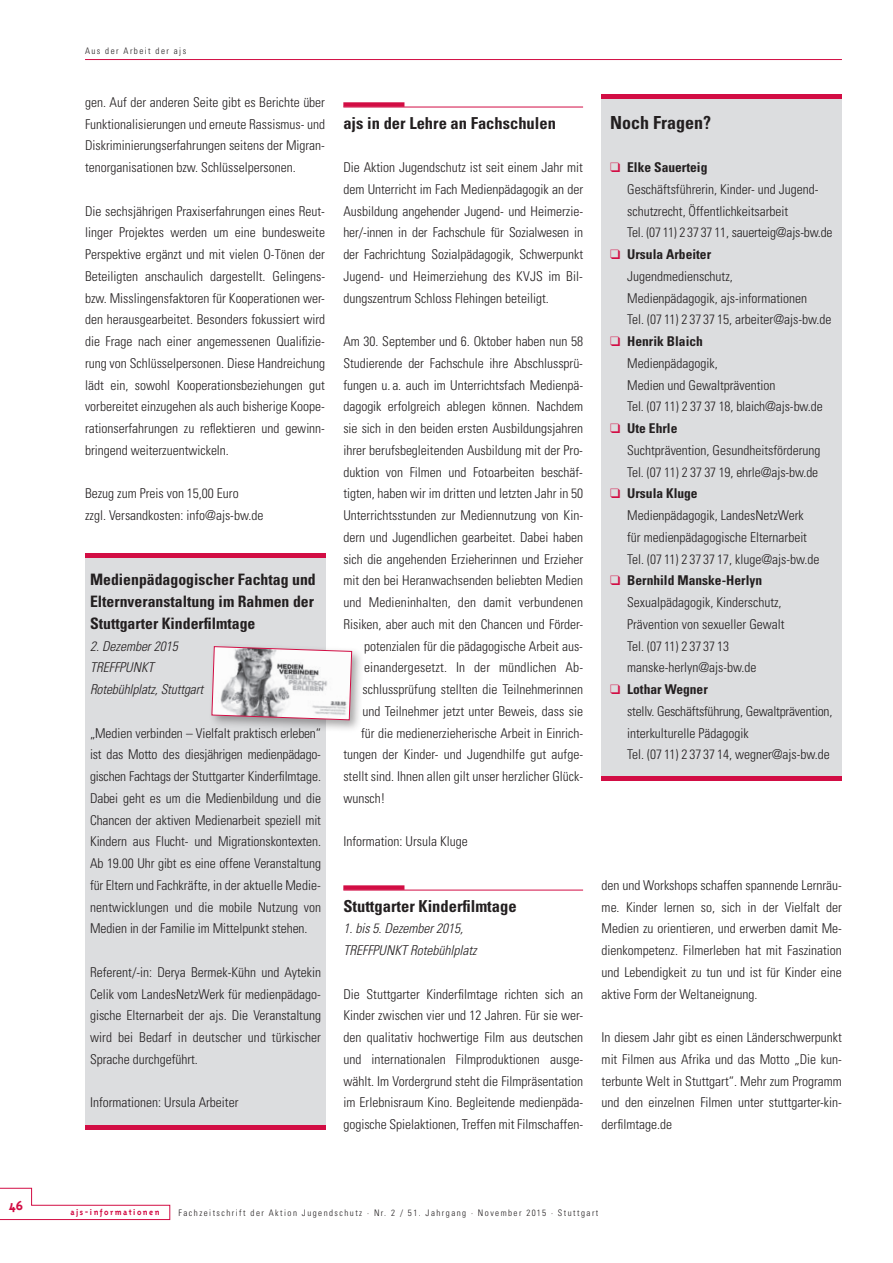
<style>
.page{position:relative;width:893px;height:1263px;background:#fff}
.page>*{position:absolute;margin:0;border:0;box-sizing:border-box;transform-origin:0 0}
.t1{font:700 condensed 18px "Univers";color:#231f20}
.t2{font:700 condensed 16.5px "Univers";color:#231f20}
.t3{font:700 condensed 15.75px/21.8px "Univers";color:#231f20;text-align:justify}
.t4{font:700 15px "Triplex";color:#d20d44}
.t5{font:300 condensed 13.5px/21.8px "Univers";color:#231f20;text-align:justify}
.t6{font:italic 300 condensed 13.5px/21.8px "Univers";color:#231f20}
.t7{font:300 condensed 9px "Univers";letter-spacing:.16em;color:#231f20}
.t8{font:700 9px "Triplex";letter-spacing:.16em;color:#d20d44}
.s1{color:#d20d44}
.s2{font-weight:700}
</style>
<div class="page">
<hr style="left:85px;top:59px;width:757px;height:1px;background:#d20d44">
<svg style="left:0;top:1188px;width:170px;height:32px"></svg>
<div style="left:343px;top:102px;width:61px;height:5px;background:#d20d44"></div>
<hr style="left:343px;top:107px;width:240px;height:1px;background:#d20d44">
<div style="left:343px;top:885px;width:61px;height:5px;background:#d20d44"></div>
<hr style="left:343px;top:890px;width:240px;height:1px;background:#d20d44">
<div style="left:85px;top:555px;width:240px;height:574px;background:#dcdddf"></div>
<hr style="left:85px;top:554px;width:240px;height:4px;background:#d20d44">
<hr style="left:85px;top:1125px;width:240px;height:4px;background:#d20d44">
<div style="left:208px;top:643px;width:156px;height:90px;background:#231f20;opacity:.4"></div>
<svg style="left:211px;top:646px;width:141px;height:74px"></svg>
<div style="left:602px;top:95px;width:240px;height:686px;background:#dcdddf"></div>
<hr style="left:602px;top:95px;width:240px;height:4px;background:#d20d44">
<hr style="left:602px;top:777px;width:240px;height:4px;background:#d20d44">
<p class="t4" style="left:9px;top:1196px;width:16px">46</p>
<p class="t7" style="left:85px;top:45px;width:103px">Aus der Arbeit der ajs</p>
<p class="t5" style="left:85px;top:91px;width:242px">gen. Auf der anderen Seite gibt es Berichte über Funktionalisierungen und erneute Rassismus- und Diskriminierungserfahrungen seitens der Migran&shy;tenorganisationen bzw. Schlüsselpersonen.</p>
<p class="t5" style="left:85px;top:200px;width:242px">Die sechsjährigen Praxiserfahrungen eines Reut&shy;linger Projektes werden um eine bundesweite Perspektive ergänzt und mit vielen O-Tönen der Beteiligten anschaulich dargestellt. Gelingens&shy;bzw. Misslingensfaktoren für Kooperationen wer&shy;den herausgearbeitet. Besonders fokussiert wird die Frage nach einer angemessenen Qualifizie&shy;rung von Schlüsselpersonen. Diese Handreichung lädt ein, sowohl Kooperationsbeziehungen gut vorbereitet einzugehen als auch bisherige Koope&shy;rationserfahrungen zu reflektieren und gewinn&shy;bringend weiterzuentwickeln.</p>
<p class="t5" style="left:85px;top:482px;width:180px">Bezug zum Preis von 15,00 Euro<br>zzgl. Versandkosten: info@ajs-bw.de</p>
<p class="t3" style="left:90px;top:569px;width:227px">Medienpädagogischer Fachtag und Elternveranstaltung im Rahmen der Stuttgarter Kinderfilmtage</p>
<p class="t6" style="left:90px;top:635px;width:115px">2. Dezember 2015<br>TREFFPUNKT<br>Rotebühlplatz, Stuttgart</p>
<p class="t5" style="left:90px;top:722px;width:233px">„Medien verbinden – Vielfalt praktisch erleben“ ist das Motto des diesjährigen medienpädago&shy;gischen Fachtags der Stuttgarter Kinderfilmtage.<br>Dabei geht es um die Medienbildung und die Chancen der aktiven Medienarbeit speziell mit Kindern aus Flucht- und Migrationskontexten.<br>Ab 19.00 Uhr gibt es eine offene Veranstaltung für Eltern und Fachkräfte, in der aktuelle Medie&shy;nentwicklungen und die mobile Nutzung von Medien in der Familie im Mittelpunkt stehen.</p>
<p class="t5" style="left:90px;top:961px;width:233px">Referent/-in: Derya Bermek-Kühn und Aytekin Celik vom LandesNetzWerk für medienpädago&shy;gische Elternarbeit der ajs. Die Veranstaltung wird bei Bedarf in deutscher und türkischer Sprache durchgeführt.</p>
<p class="t5" style="left:90px;top:1091px;width:150px">Informationen: Ursula Arbeiter</p>
<p class="t2" style="left:343px;top:113px;width:214px">ajs in der Lehre an Fachschulen</p>
<p class="t5" style="left:343px;top:156px;width:241px">Die Aktion Jugendschutz ist seit einem Jahr mit dem Unterricht im Fach Medienpädagogik an der Ausbildung angehender Jugend- und Heimerzie&shy;her/-innen in der Fachschule für Sozialwesen in der Fachrichtung Sozialpädagogik, Schwerpunkt Jugend- und Heimerziehung des KVJS im Bil&shy;dungszentrum Schloss Flehingen beteiligt.</p>
<p class="t5" style="left:343px;top:330px;width:241px">Am 30. September und 6. Oktober haben nun 58</p>
<p class="t5" style="left:343px;top:352px;width:241px">Studierende der Fachschule ihre Abschlussprü-</p>
<p class="t5" style="left:343px;top:374px;width:241px">fungen u. a. auch im Unterrichtsfach Medienpä-</p>
<p class="t5" style="left:343px;top:395px;width:241px">dagogik erfolgreich ablegen können. Nachdem</p>
<p class="t5" style="left:343px;top:417px;width:241px">sie sich in den beiden ersten Ausbildungsjahren</p>
<p class="t5" style="left:343px;top:439px;width:241px">ihrer berufsbegleitenden Ausbildung mit der Pro-</p>
<p class="t5" style="left:343px;top:461px;width:241px">duktion von Filmen und Fotoarbeiten beschäf-</p>
<p class="t5" style="left:343px;top:482px;width:241px">tigten, haben wir im dritten und letzten Jahr in 50</p>
<p class="t5" style="left:343px;top:504px;width:241px">Unterrichtsstunden zur Mediennutzung von Kin-</p>
<p class="t5" style="left:343px;top:526px;width:241px">dern und Jugendlichen gearbeitet. Dabei haben</p>
<p class="t5" style="left:343px;top:548px;width:241px">sich die angehenden Erzieherinnen und Erzieher</p>
<p class="t5" style="left:343px;top:569px;width:241px">mit den bei Heranwachsenden beliebten Medien</p>
<p class="t5" style="left:343px;top:591px;width:241px">und Medieninhalten, den damit verbundenen</p>
<p class="t5" style="left:343px;top:613px;width:241px">Risiken, aber auch mit den Chancen und Förder-</p>
<p class="t5" style="left:364px;top:635px;width:220px">potenzialen für die pädagogische Arbeit aus-</p>
<p class="t5" style="left:364px;top:656px;width:221px">einandergesetzt. In der mündlichen Ab-</p>
<p class="t5" style="left:363px;top:678px;width:222px">schlussprüfung stellten die Teilnehmerinnen</p>
<p class="t5" style="left:363px;top:700px;width:222px">und Teilnehmer jetzt unter Beweis, dass sie</p>
<p class="t5" style="left:361px;top:722px;width:223px">für die medienerzieherische Arbeit in Einrich-</p>
<p class="t5" style="left:343px;top:743px;width:241px">tungen der Kinder- und Jugendhilfe gut aufge-</p>
<p class="t5" style="left:343px;top:765px;width:241px">stellt sind. Ihnen allen gilt unser herzlicher Glück-</p>
<p class="t5" style="left:343px;top:787px;width:43px">wunsch!</p>
<p class="t5" style="left:343px;top:830px;width:126px">Information: Ursula Kluge</p>
<p class="t2" style="left:343px;top:896px;width:175px">Stuttgarter Kinderfilmtage</p>
<p class="t6" style="left:343px;top:917px;width:135px">1. bis 5. Dezember 2015,<br>TREFFPUNKT Rotebühlplatz</p>
<p class="t5" style="left:343px;top:983px;width:241px">Die Stuttgarter Kinderfilmtage richten sich an Kinder zwischen vier und 12 Jahren. Für sie wer&shy;den qualitativ hochwertige Film aus deutschen und internationalen Filmproduktionen ausge&shy;wählt. Im Vordergrund steht die Filmpräsentation im Erlebnisraum Kino. Begleitende medienpäda&shy;gogische Spielaktionen, Treffen mit Filmschaffen-</p>
<h1 class="t1" style="left:610px;top:111px;width:102px">Noch Fragen?</h1>
<p class="t5" style="left:627px;top:156px;width:207px;text-align:left;text-indent:-17px"><span class="s1">❑</span> <span class="s2">Elke Sauerteig<br></span>Geschäftsführerin, Kinder- und Jugend&shy;schutzrecht, Öffentlichkeitsarbeit<br>Tel. (07 11) 2 37 37 11, sauerteig@ajs-bw.de</p>
<p class="t5" style="left:627px;top:243px;width:206px;text-align:left;text-indent:-17px"><span class="s1">❑</span> <span class="s2">Ursula Arbeiter<br></span>Jugendmedienschutz,<br>Medienpädagogik, ajs-informationen<br>Tel. (07 11) 2 37 37 15, arbeiter@ajs-bw.de</p>
<p class="t5" style="left:627px;top:330px;width:197px;text-align:left;text-indent:-17px"><span class="s1">❑</span> <span class="s2">Henrik Blaich<br></span>Medienpädagogik,<br>Medien und Gewaltprävention<br>Tel. (07 11) 2 37 37 18, blaich@ajs-bw.de</p>
<p class="t5" style="left:627px;top:417px;width:195px;text-align:left;text-indent:-17px"><span class="s1">❑</span> <span class="s2">Ute Ehrle<br></span>Suchtprävention, Gesundheitsförderung<br>Tel. (07 11) 2 37 37 19, ehrle@ajs-bw.de</p>
<p class="t5" style="left:627px;top:482px;width:194px;text-align:left;text-indent:-17px"><span class="s1">❑</span> <span class="s2">Ursula Kluge<br></span>Medienpädagogik, LandesNetzWerk für medienpädagogische Elternarbeit<br>Tel. (07 11) 2 37 37 17, kluge@ajs-bw.de</p>
<p class="t5" style="left:627px;top:569px;width:159px;text-align:left;text-indent:-17px"><span class="s1">❑</span> <span class="s2">Bernhild Manske-Herlyn<br></span>Sexualpädagogik, Kinderschutz,<br>Prävention von sexueller Gewalt<br>Tel. (07 11) 2 37 37 13 manske-herlyn@ajs-bw.de</p>
<p class="t5" style="left:627px;top:678px;width:207px;text-align:left;text-indent:-17px"><span class="s1">❑</span> <span class="s2">Lothar Wegner<br></span>stellv. Geschäftsführung, Gewaltprävention, interkulturelle Pädagogik<br>Tel. (07 11) 2 37 37 14, wegner@ajs-bw.de</p>
<p class="t5" style="left:602px;top:874px;width:242px">den und Workshops schaffen spannende Lernräu&shy;me. Kinder lernen so, sich in der Vielfalt der Medien zu orientieren, und erwerben damit Me&shy;dienkompetenz. Filmerleben hat mit Faszination und Lebendigkeit zu tun und ist für Kinder eine aktive Form der Weltaneignung.</p>
<p class="t5" style="left:602px;top:1026px;width:242px">In diesem Jahr gibt es einen Länderschwerpunkt mit Filmen aus Afrika und das Motto „Die kun&shy;terbunte Welt in Stuttgart“. Mehr zum Programm und den einzelnen Filmen unter stuttgarter-kin&shy;derfilmtage.de</p>
<p class="t8" style="left:70px;top:1207px;width:91px">ajs-informationen</p>
<p class="t7" style="left:179px;top:1207px;width:421px">Fachzeitschrift der Aktion Jugendschutz · Nr. 2 / 51. Jahrgang · November 2015 · Stuttgart</p>
</div>
